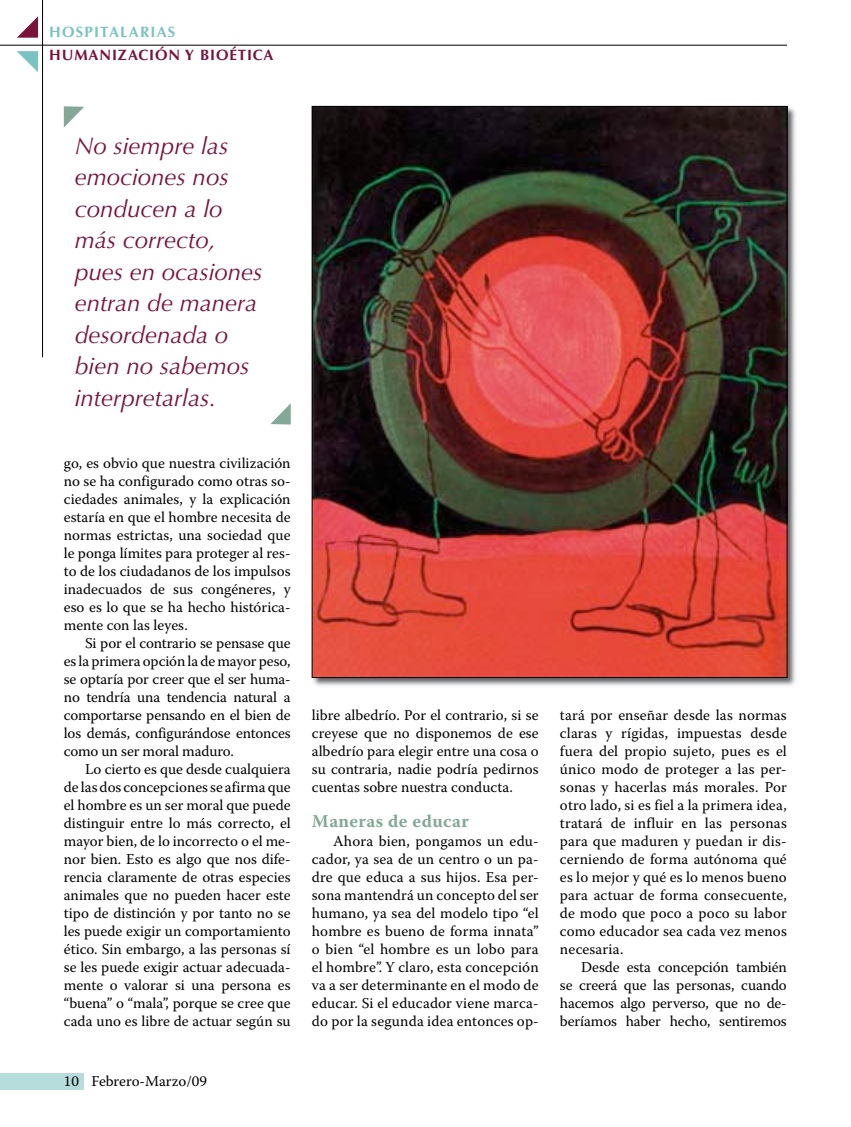
<style>
.page{position:relative;width:851px;height:1127px;background:#fff}
.page>*{position:absolute;margin:0;border:0;box-sizing:border-box;transform-origin:0 0}
.t1{font:italic 24px/31.5px "Optima LT Std";color:#7c113a}
.t2{font:700 18px "Warnock Pro";letter-spacing:.02em;color:#81a996}
.t3{font:15px/18px "Warnock Pro";color:#000;text-align:justify}
.t4{font:700 15px/23.7px "Optima LT Std";letter-spacing:.06em;color:#7c113a}
.s1{color:#78c4c3}
</style>
<div class="page">
<img style="left:311px;top:105px;width:485px;height:581px">
<img style="left:314px;top:108px;width:471px;height:567px">
<svg style="left:270px;top:403px;width:21px;height:21px"></svg>
<svg style="left:64px;top:106px;width:20px;height:22px"></svg>
<hr style="left:42px;top:0;width:1px;height:357px;background:#000">
<svg style="left:17px;top:51px;width:21px;height:21px"></svg>
<svg style="left:17px;top:16px;width:21px;height:22px"></svg>
<hr style="left:0;top:45px;width:786px;height:1px;background:#000">
<div style="left:0;top:1073px;width:84px;height:16px;background:#b6dddb"></div>
<p class="t4" style="left:49px;top:20px;width:226px"><span class="s1">HOSPITALARIAS<br></span>HUMANIZACIÓN Y BIOÉTICA</p>
<p class="t1" style="left:75px;top:130px;width:189px">No siempre las emociones nos conducen a lo más correcto, pues en ocasiones entran de manera desordenada o bien no sabemos interpretarlas.</p>
<p class="t3" style="left:64px;top:454px;width:228px">go, es obvio que nuestra civilización</p>
<p class="t3" style="left:64px;top:472px;width:228px">no se ha configurado como otras so-</p>
<p class="t3" style="left:64px;top:490px;width:228px">ciedades animales, y la explicación</p>
<p class="t3" style="left:64px;top:508px;width:228px">estaría en que el hombre necesita de</p>
<p class="t3" style="left:64px;top:526px;width:228px">normas estrictas, una sociedad que</p>
<p class="t3" style="left:64px;top:544px;width:228px">le ponga límites para proteger al res-</p>
<p class="t3" style="left:64px;top:562px;width:228px">to de los ciudadanos de los impulsos</p>
<p class="t3" style="left:64px;top:580px;width:228px">inadecuados de sus congéneres, y</p>
<p class="t3" style="left:64px;top:598px;width:228px">eso es lo que se ha hecho histórica-</p>
<p class="t3" style="left:64px;top:616px;width:126px">mente con las leyes.</p>
<p class="t3" style="left:85px;top:634px;width:207px">Si por el contrario se pensase que</p>
<p class="t3" style="left:64px;top:652px;width:228px">es la primera opción la de mayor peso,</p>
<p class="t3" style="left:64px;top:670px;width:228px">se optaría por creer que el ser huma-</p>
<p class="t3" style="left:64px;top:688px;width:228px">no tendría una tendencia natural a</p>
<p class="t3" style="left:64px;top:706px;width:228px">comportarse pensando en el bien de</p>
<p class="t3" style="left:64px;top:724px;width:228px">los demás, configurándose entonces</p>
<p class="t3" style="left:64px;top:742px;width:172px">como un ser moral maduro.</p>
<p class="t3" style="left:85px;top:760px;width:207px">Lo cierto es que desde cualquiera</p>
<p class="t3" style="left:64px;top:778px;width:228px">de las dos concepciones se afirma que</p>
<p class="t3" style="left:64px;top:796px;width:228px">el hombre es un ser moral que puede</p>
<p class="t3" style="left:64px;top:814px;width:228px">distinguir entre lo más correcto, el</p>
<p class="t3" style="left:64px;top:832px;width:228px">mayor bien, de lo incorrecto o el me-</p>
<p class="t3" style="left:64px;top:850px;width:228px">nor bien. Esto es algo que nos dife-</p>
<p class="t3" style="left:64px;top:868px;width:228px">rencia claramente de otras especies</p>
<p class="t3" style="left:64px;top:886px;width:228px">animales que no pueden hacer este</p>
<p class="t3" style="left:64px;top:904px;width:228px">tipo de distinción y por tanto no se</p>
<p class="t3" style="left:64px;top:922px;width:228px">les puede exigir un comportamiento</p>
<p class="t3" style="left:64px;top:940px;width:228px">ético. Sin embargo, a las personas sí</p>
<p class="t3" style="left:64px;top:958px;width:228px">se les puede exigir actuar adecuada-</p>
<p class="t3" style="left:64px;top:976px;width:228px">mente o valorar si una persona es</p>
<p class="t3" style="left:64px;top:994px;width:228px">“buena” o “mala”, porque se cree que</p>
<p class="t3" style="left:64px;top:1012px;width:228px">cada uno es libre de actuar según su</p>
<p class="t3" style="left:64px;top:1072px;width:145px">10 Febrero-Marzo/09</p>
<p class="t3" style="left:312px;top:706px;width:228px">libre albedrío. Por el contrario, si se creyese que no disponemos de ese albedrío para elegir entre una cosa o su contraria, nadie podría pedirnos cuentas sobre nuestra conducta.</p>
<p class="t2" style="left:312px;top:810px;width:158px">Maneras de educar</p>
<p class="t3" style="left:312px;top:832px;width:228px;text-indent:21px">Ahora bien, pongamos un edu&shy;cador, ya sea de un centro o un pa&shy;dre que educa a sus hijos. Esa per&shy;sona mantendrá un concepto del ser humano, ya sea del modelo tipo “el hombre es bueno de forma innata” o bien “el hombre es un lobo para el hombre”. Y claro, esta concepción va a ser determinante en el modo de educar. Si el educador viene marca&shy;do por la segunda idea entonces op-</p>
<p class="t3" style="left:560px;top:706px;width:228px">tará por enseñar desde las normas</p>
<p class="t3" style="left:560px;top:724px;width:228px">claras y rígidas, impuestas desde</p>
<p class="t3" style="left:560px;top:742px;width:228px">fuera del propio sujeto, pues es el</p>
<p class="t3" style="left:560px;top:760px;width:228px">único modo de proteger a las per-</p>
<p class="t3" style="left:560px;top:778px;width:228px">sonas y hacerlas más morales. Por</p>
<p class="t3" style="left:560px;top:796px;width:228px">otro lado, si es fiel a la primera idea,</p>
<p class="t3" style="left:560px;top:814px;width:228px">tratará de influir en las personas</p>
<p class="t3" style="left:560px;top:832px;width:228px">para que maduren y puedan ir dis-</p>
<p class="t3" style="left:560px;top:850px;width:228px">cerniendo de forma autónoma qué</p>
<p class="t3" style="left:560px;top:868px;width:228px">es lo mejor y qué es lo menos bueno</p>
<p class="t3" style="left:560px;top:886px;width:228px">para actuar de forma consecuente,</p>
<p class="t3" style="left:560px;top:904px;width:228px">de modo que poco a poco su labor</p>
<p class="t3" style="left:560px;top:922px;width:228px">como educador sea cada vez menos</p>
<p class="t3" style="left:560px;top:940px;width:65px">necesaria.</p>
<p class="t3" style="left:581px;top:958px;width:207px">Desde esta concepción también</p>
<p class="t3" style="left:560px;top:976px;width:228px">se creerá que las personas, cuando</p>
<p class="t3" style="left:560px;top:994px;width:228px">hacemos algo perverso, que no de-</p>
<p class="t3" style="left:560px;top:1012px;width:228px">beríamos haber hecho, sentiremos</p>
</div>
